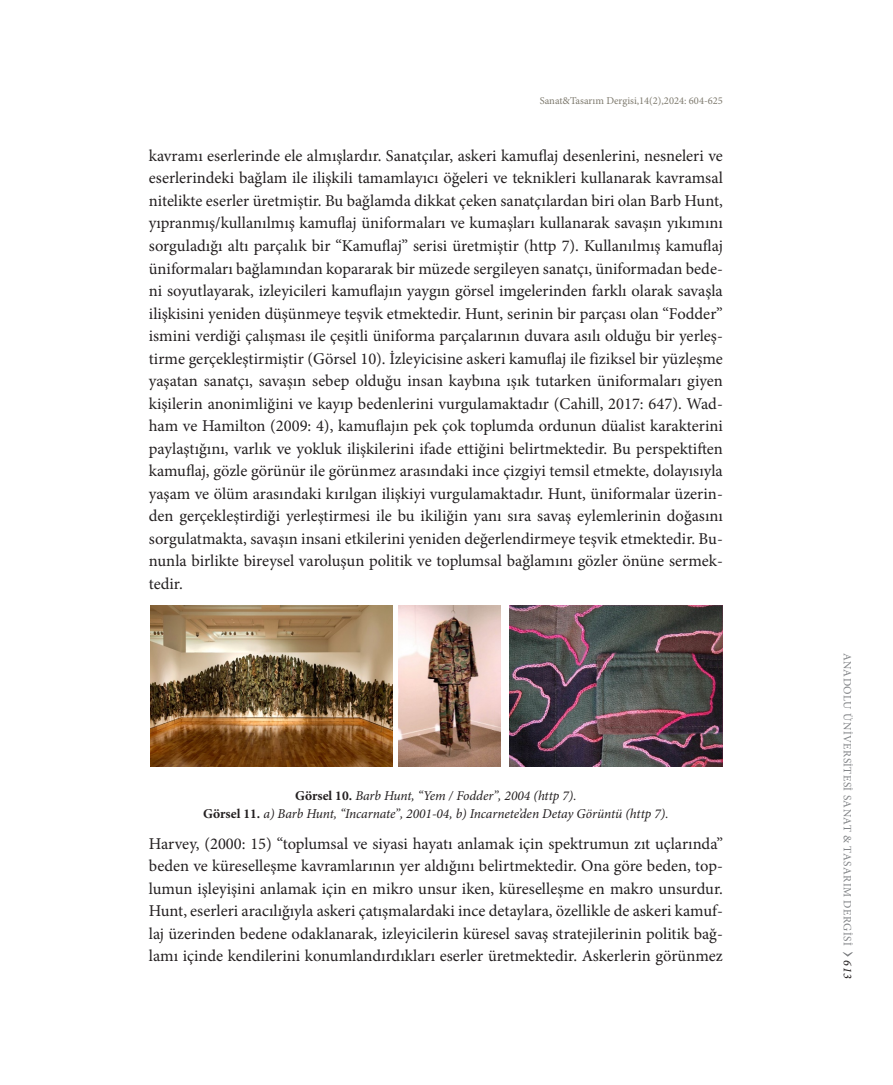
<style>
.page{position:relative;width:893px;height:1085px;background:#fff}
.page>*{position:absolute;margin:0;border:0;box-sizing:border-box;transform-origin:0 0}
.metin{font:16.5px/22.5px "Minion Pro";color:#231f20;text-align:justify}
.gorsel_altyazilari{font:italic 13.5px "Minion Pro";letter-spacing:-.005em;color:#231f20}
.t1{font:11.25px "Minion Pro";letter-spacing:.04em;color:#808285}
.t2{font:10.5px "Minion Pro";color:#7d796d}
.s1{font-weight:700;font-style:normal}
.s2{font-weight:500;font-style:italic;font-size:12px;color:#231f20}
</style>
<div class="page">
<svg style="left:842px;top:952px;width:11px;height:4px"></svg>
<img style="left:150px;top:605px;width:242px;height:161px">
<img style="left:398px;top:605px;width:103px;height:161px">
<img style="left:509px;top:605px;width:214px;height:161px">
<p class="t2" style="left:540px;top:94px;width:185px">Sanat&amp;Tasarım Dergisi,14(2),2024: 604-625</p>
<p class="metin" style="left:149px;top:144px;width:576px">kavramı eserlerinde ele almışlardır. Sanatçılar, askeri kamuflaj desenlerini, nesneleri ve eserlerindeki bağlam ile ilişkili tamamlayıcı öğeleri ve teknikleri kullanarak kavramsal nitelikte eserler üretmiştir. Bu bağlamda dikkat çeken sanatçılardan biri olan Barb Hunt, yıpranmış/kullanılmış kamuflaj üniformaları ve kumaşları kullanarak savaşın yıkımını sorguladığı altı parçalık bir “Kamuflaj” serisi üretmiştir (http 7). Kullanılmış kamuflaj üniformaları bağlamından kopararak bir müzede sergileyen sanatçı, üniformadan bede&shy;ni soyutlayarak, izleyicileri kamuflajın yaygın görsel imgelerinden farklı olarak savaşla ilişkisini yeniden düşünmeye teşvik etmektedir. Hunt, serinin bir parçası olan “Fodder” ismini verdiği çalışması ile çeşitli üniforma parçalarının duvara asılı olduğu bir yerleş&shy;tirme gerçekleştirmiştir (Görsel 10). İzleyicisine askeri kamuflaj ile fiziksel bir yüzleşme yaşatan sanatçı, savaşın sebep olduğu insan kaybına ışık tutarken üniformaları giyen kişilerin anonimliğini ve kayıp bedenlerini vurgulamaktadır (Cahill, 2017: 647). Wad&shy;ham ve Hamilton (2009: 4), kamuflajın pek çok toplumda ordunun düalist karakterini paylaştığını, varlık ve yokluk ilişkilerini ifade ettiğini belirtmektedir. Bu perspektiften kamuflaj, gözle görünür ile görünmez arasındaki ince çizgiyi temsil etmekte, dolayısıyla yaşam ve ölüm arasındaki kırılgan ilişkiyi vurgulamaktadır. Hunt, üniformalar üzerin&shy;den gerçekleştirdiği yerleştirmesi ile bu ikiliğin yanı sıra savaş eylemlerinin doğasını sorgulatmakta, savaşın insani etkilerini yeniden değerlendirmeye teşvik etmektedir. Bu&shy;nunla birlikte bireysel varoluşun politik ve toplumsal bağlamını gözler önüne sermek&shy;tedir.</p>
<p class="gorsel_altyazilari" style="left:295px;top:786px;width:283px"><span class="s1">Görsel 10.</span> Barb Hunt, “Yem / Fodder”, 2004 (http 7).</p>
<p class="gorsel_altyazilari" style="left:203px;top:804px;width:467px"><span class="s1">Görsel 11.</span> a) Barb Hunt, “Incarnate”, 2001-04, b) Incarnete’den Detay Görüntü (http 7).</p>
<p class="metin" style="left:149px;top:832px;width:576px">Harvey, (2000: 15) “toplumsal ve siyasi hayatı anlamak için spektrumun zıt uçlarında” beden ve küreselleşme kavramlarının yer aldığını belirtmektedir. Ona göre beden, top&shy;lumun işleyişini anlamak için en mikro unsur iken, küreselleşme en makro unsurdur.<br>Hunt, eserleri aracılığıyla askeri çatışmalardaki ince detaylara, özellikle de askeri kamuf&shy;laj üzerinden bedene odaklanarak, izleyicilerin küresel savaş stratejilerinin politik bağ&shy;lamı içinde kendilerini konumlandırdıkları eserler üretmektedir. Askerlerin görünmez</p>
<p class="t1" style="left:855px;top:652px;width:327px;rotate:90deg">ANADOLU ÜNİVERSİTESİ SANAT &amp; TASARIM DERGİSİ <span class="s2">613</span></p>
</div>
